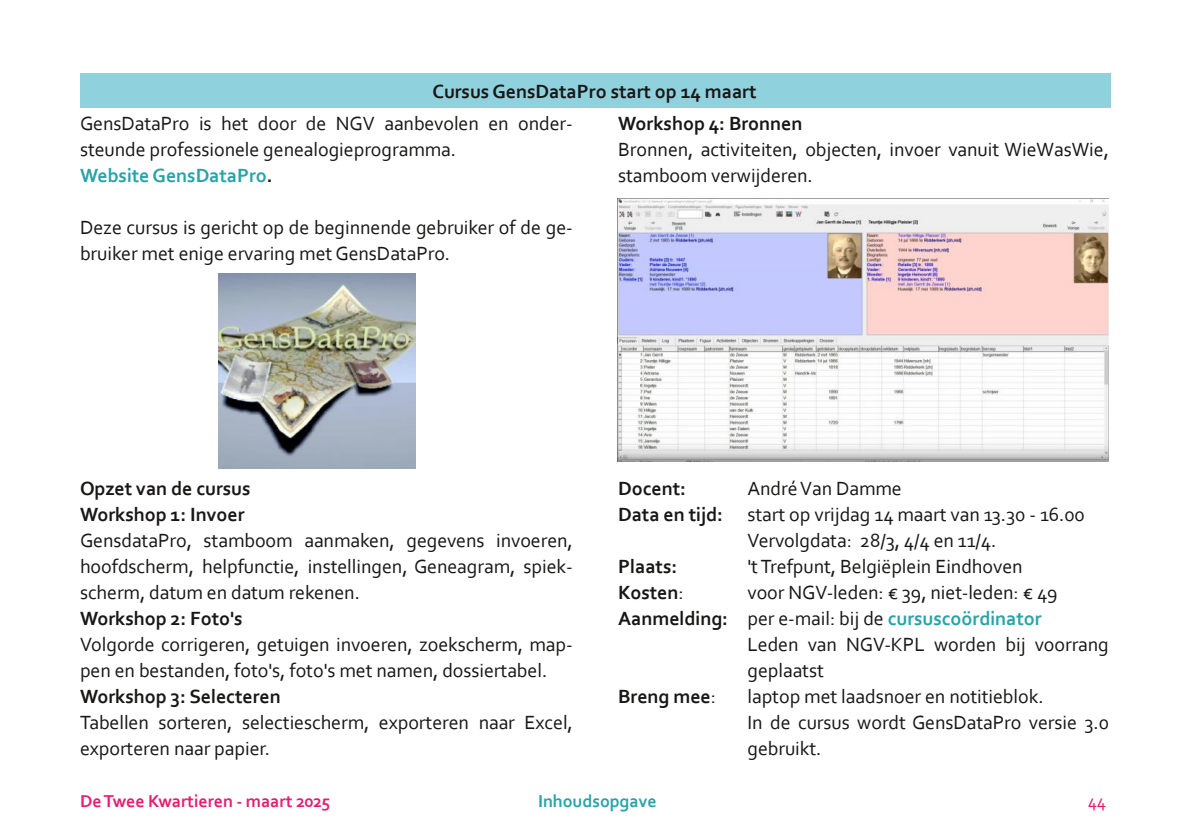
<style>
.page{position:relative;width:1191px;height:840px;background:#fff}
.page>*{position:absolute;margin:0;border:0;box-sizing:border-box;transform-origin:0 0}
.t1{font:20px/26px "Corbel";letter-spacing:-.005em;color:#181715}
.t2{font:700 20px/26px "Corbel";letter-spacing:-.005em;color:#181715}
.t3{font:700 20px "Corbel";letter-spacing:-.005em;color:#28a3a7}
.t4{font:700 18px "Corbel";letter-spacing:-.005em;color:#e71d73}
.t5{font:700 18px "Corbel";letter-spacing:-.005em;color:#28a3a7}
.t6{font:18px "Corbel";color:#e71d73}
.s1{font-weight:700;color:#28a3a7}
.s2{font-weight:700}
.s3{font-weight:400}
.s4{color:#181715}
.s5{font-weight:400;color:#181715}
</style>
<div class="page">
<div style="left:80px;top:74px;width:1031px;height:34px;background:#90d1de"></div>
<img style="left:617px;top:198px;width:491px;height:263px">
<img style="left:218px;top:273px;width:198px;height:195px">
<p class="t2" style="left:432px;top:80px;width:326px">Cursus GensDataPro start op 14 maart</p>
<p class="t1" style="left:80px;top:112px;width:494px">GensDataPro is het door de NGV aanbevolen en onder‐ steunde professionele genealogieprogramma.<br><span class="s1">Website GensDataPro</span><span class="s2">.</span></p>
<p class="t1" style="left:80px;top:216px;width:494px">Deze cursus is gericht op de beginnende gebruiker of de ge‐ bruiker met enige ervaring met GensDataPro.</p>
<p class="t2" style="left:618px;top:112px;width:186px">Workshop 4: Bronnen</p>
<p class="t1" style="left:618px;top:138px;width:492px">Bronnen, activiteiten, objecten, invoer vanuit WieWasWie, stamboom verwijderen.</p>
<p class="t2" style="left:80px;top:476px;width:172px">Opzet van de cursus<br>Workshop 1: Invoer</p>
<p class="t1" style="left:80px;top:528px;width:494px;text-align:justify">GensdataPro, stamboom aanmaken, gegevens invoeren, hoofdscherm, helpfunctie, instellingen, Geneagram, spiek‐ scherm, datum en datum rekenen.</p>
<p class="t2" style="left:80px;top:606px;width:164px">Workshop 2: Foto's</p>
<p class="t1" style="left:80px;top:632px;width:494px">Volgorde corrigeren, getuigen invoeren, zoekscherm, map‐ pen en bestanden, foto's, foto's met namen, dossiertabel.</p>
<p class="t2" style="left:80px;top:684px;width:202px">Workshop 3: Selecteren</p>
<p class="t1" style="left:80px;top:710px;width:494px">Tabellen sorteren, selectiescherm, exporteren naar Excel, exporteren naar papier.</p>
<p class="t2" style="left:618px;top:476px;width:69px">Docent:</p>
<p class="t1" style="left:747px;top:476px;width:156px">AndréVan Damme</p>
<p class="t1" style="left:618px;top:502px;width:468px"><span class="s2">Data en tijd:</span> start op vrijdag 14 maart van 13.30 ‐ 16.00</p>
<p class="t1" style="left:747px;top:528px;width:250px">Vervolgdata: 28/3, 4/4 en 11/4.</p>
<p class="t2" style="left:618px;top:554px;width:61px">Plaats:</p>
<p class="t1" style="left:747px;top:554px;width:277px">'tTrefpunt, Belgiëplein Eindhoven</p>
<p class="t2" style="left:618px;top:580px;width:67px">Kosten<span class="s3">:</span></p>
<p class="t1" style="left:747px;top:580px;width:312px">voor NGV‐leden: € 39, niet‐leden: € 49</p>
<p class="t3" style="left:618px;top:609px;width:425px"><span class="s4">Aanmelding:</span> <span class="s5">per e‐mail: bij de</span> cursuscoördinator</p>
<p class="t1" style="left:747px;top:632px;width:363px">Leden van NGV‐KPL worden bij voorrang</p>
<p class="t1" style="left:747px;top:658px;width:78px">geplaatst</p>
<p class="t2" style="left:618px;top:684px;width:99px">Breng mee<span class="s3">:</span></p>
<p class="t1" style="left:747px;top:684px;width:363px">laptop met laadsnoer en notitieblok.<br>In de cursus wordt GensDataPro versie 3.0 gebruikt.</p>
<p class="t4" style="left:80px;top:793px;width:252px">DeTwee Kwartieren ‐ maart 2025</p>
<p class="t5" style="left:538px;top:793px;width:120px">Inhoudsopgave</p>
<p class="t6" style="left:1087px;top:793px;width:20px">44</p>
</div>
